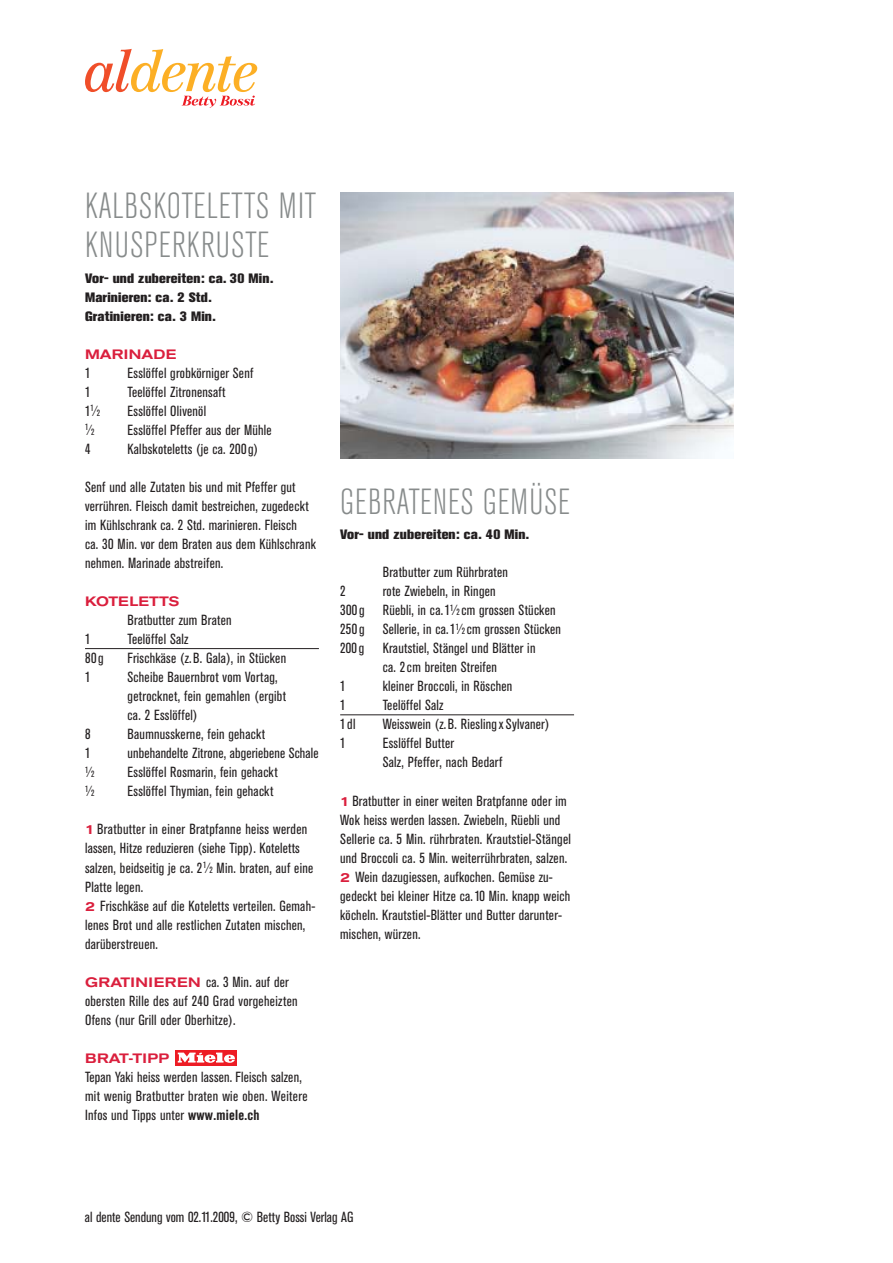
<style>
.page{position:relative;width:893px;height:1263px;background:#fff}
.page>*{position:absolute;margin:0;border:0;box-sizing:border-box;transform-origin:0 0}
.t1{font:300 condensed 36px/39px "Akzidenz Grotesk BE";letter-spacing:.025em;color:#878b8b}
.t2{font:condensed 14.55px/19px "Akzidenz Grotesk BE";letter-spacing:.02em;color:#231f20}
.t3{font:condensed 14.55px "Akzidenz Grotesk BE";color:#231f20}
.t4{font:800 13.5px/19px "Akzidenz Grotesk BE";letter-spacing:.015em;color:#231f20}
.t5{font:500 expanded 13.5px "Akzidenz Grotesk BE";color:#da1f3d}
.t6{font:500 expanded 13.5px "Akzidenz Grotesk BE";letter-spacing:.02em;color:#da1f3d}
.t7{font:condensed 9px "Akzidenz Grotesk BE";color:#231f20}
.s1{font-size:9px}
.s2{font-size:14.55px}
.s3{font-weight:500;font-stretch:expanded;font-size:13.5px;color:#da1f3d}
.s4{font-weight:700}
</style>
<div class="page">
<svg style="left:85px;top:49px;width:172px;height:59px"></svg>
<hr style="left:85px;top:648px;width:234px;height:1px;background:#231f20">
<div style="left:176px;top:1050px;width:61px;height:15px;border:1px solid #ed1c24"></div>
<svg style="left:178px;top:1052px;width:57px;height:11px"></svg>
<hr style="left:340px;top:714px;width:234px;height:1px;background:#231f20">
<img style="left:340px;top:193px;width:393px;height:265px">
<h1 class="t1" style="left:85px;top:189px;width:233px">KALBSKOTELETTS MIT<br>KNUSPERKRUSTE</h1>
<p class="t4" style="left:85px;top:269px;width:190px">Vor- und zubereiten: ca. 30 Min.<br>Marinieren: ca. 2 Std.<br>Gratinieren: ca. 3 Min.</p>
<p class="t5" style="left:85px;top:349px;width:93px">MARINADE</p>
<p class="t2" style="left:85px;top:364px;width:7px">1</p>
<p class="t2" style="left:128px;top:364px;width:127px">Esslöffel grobkörniger Senf</p>
<p class="t2" style="left:85px;top:383px;width:7px">1</p>
<p class="t2" style="left:128px;top:383px;width:99px">Teelöffel Zitronensaft</p>
<p class="t2" style="left:85px;top:402px;width:17px">1<sup>1</sup>⁄<span class="s1">2</span></p>
<p class="t2" style="left:128px;top:402px;width:80px">Esslöffel Olivenöl</p>
<p class="t7" style="left:85px;top:426px;width:11px">1<span class="s2">⁄</span>2</p>
<p class="t2" style="left:128px;top:421px;width:146px">Esslöffel Pfeffer aus der Mühle</p>
<p class="t2" style="left:85px;top:440px;width:7px">4</p>
<p class="t2" style="left:128px;top:440px;width:132px">Kalbskoteletts (je ca. 200g)</p>
<p class="t2" style="left:85px;top:478px;width:232px">Senf und alle Zutaten bis und mit Pfeffer gut verrühren. Fleisch damit bestreichen, zugedeckt im Kühlschrank ca. 2 Std. marinieren. Fleisch<br>ca. 30 Min. vor dem Braten aus dem Kühlschrank nehmen. Marinade abstreifen.</p>
<p class="t5" style="left:85px;top:596px;width:96px">KOTELETTS</p>
<p class="t2" style="left:128px;top:612px;width:106px">Bratbutter zum Braten</p>
<p class="t2" style="left:85px;top:631px;width:7px">1</p>
<p class="t2" style="left:128px;top:631px;width:62px">Teelöffel Salz</p>
<p class="t2" style="left:85px;top:650px;width:20px">80g</p>
<p class="t2" style="left:128px;top:650px;width:160px">Frischkäse (z.B. Gala), in Stücken</p>
<p class="t2" style="left:85px;top:669px;width:7px">1</p>
<p class="t2" style="left:128px;top:669px;width:160px">Scheibe Bauernbrot vom Vortag, getrocknet, fein gemahlen (ergibt ca. 2 Esslöffel)</p>
<p class="t2" style="left:85px;top:726px;width:7px">8</p>
<p class="t2" style="left:128px;top:726px;width:139px">Baumnusskerne, fein gehackt</p>
<p class="t2" style="left:85px;top:745px;width:7px">1</p>
<p class="t2" style="left:128px;top:745px;width:193px">unbehandelte Zitrone, abgeriebene Schale</p>
<p class="t7" style="left:85px;top:769px;width:11px">1<span class="s2">⁄</span>2</p>
<p class="t2" style="left:128px;top:764px;width:152px">Esslöffel Rosmarin, fein gehackt</p>
<p class="t7" style="left:85px;top:788px;width:11px">1<span class="s2">⁄</span>2</p>
<p class="t2" style="left:128px;top:783px;width:147px">Esslöffel Thymian, fein gehackt</p>
<p class="t2" style="left:85px;top:821px;width:232px"><span class="s3">1</span>Bratbutter in einer Bratpfanne heiss werden lassen, Hitze reduzieren (siehe Tipp). Koteletts salzen, beidseitig je ca. 2<sup>1</sup>⁄<span class="s1">2</span> Min. braten, auf eine Platte legen.<br><span class="s3">2</span> Frischkäse auf die Koteletts verteilen. Gemah&shy;lenes Brot und alle restlichen Zutaten mischen, darüberstreuen.</p>
<p class="t2" style="left:85px;top:973px;width:214px"><span class="s3">GRATINIEREN</span> ca. 3 Min. auf der obersten Rille des auf 240 Grad vorgeheizten<br>Ofens (nur Grill oder Oberhitze).</p>
<p class="t6" style="left:85px;top:1053px;width:86px">BRAT-TIPP</p>
<p class="t2" style="left:85px;top:1068px;width:224px">Tepan Yaki heiss werden lassen. Fleisch salzen, mit wenig Bratbutter braten wie oben. Weitere<br>Infos und Tipps unter <span class="s4">www.miele.ch</span></p>
<h1 class="t1" style="left:340px;top:484px;width:231px">GEBRATENES GEMÜSE</h1>
<p class="t4" style="left:340px;top:526px;width:191px">Vor- und zubereiten: ca. 40 Min.</p>
<p class="t2" style="left:383px;top:564px;width:127px">Bratbutter zum Rührbraten</p>
<p class="t2" style="left:340px;top:583px;width:7px">2</p>
<p class="t2" style="left:383px;top:583px;width:114px">rote Zwiebeln, in Ringen</p>
<p class="t2" style="left:340px;top:602px;width:26px">300g</p>
<p class="t2" style="left:383px;top:602px;width:174px">Rüebli, in ca.1<sup>1</sup>⁄<span class="s1">2</span>cm grossen Stücken</p>
<p class="t2" style="left:340px;top:621px;width:26px">250g</p>
<p class="t2" style="left:383px;top:621px;width:180px">Sellerie, in ca.1<sup>1</sup>⁄<span class="s1">2</span>cm grossen Stücken</p>
<p class="t2" style="left:340px;top:640px;width:26px">200g</p>
<p class="t2" style="left:383px;top:640px;width:154px">Krautstiel, Stängel und Blätter in ca. 2cm breiten Streifen</p>
<p class="t2" style="left:340px;top:678px;width:7px">1</p>
<p class="t2" style="left:383px;top:678px;width:131px">kleiner Broccoli, in Röschen</p>
<p class="t2" style="left:340px;top:697px;width:7px">1</p>
<p class="t2" style="left:383px;top:697px;width:62px">Teelöffel Salz</p>
<p class="t2" style="left:340px;top:716px;width:17px">1dl</p>
<p class="t2" style="left:383px;top:716px;width:168px">Weisswein (z.B. Riesling x Sylvaner)</p>
<p class="t2" style="left:340px;top:735px;width:7px">1</p>
<p class="t2" style="left:383px;top:735px;width:121px">Esslöffel Butter<br>Salz, Pfeffer, nach Bedarf</p>
<p class="t2" style="left:340px;top:792px;width:232px"><span class="s3">1</span>Bratbutter in einer weiten Bratpfanne oder im Wok heiss werden lassen. Zwiebeln, Rüebli und Sellerie ca. 5 Min. rührbraten. Krautstiel-Stängel und Broccoli ca. 5 Min. weiterrührbraten, salzen.<br><span class="s3">2</span> Wein dazugiessen, aufkochen. Gemüse zu&shy;gedeckt bei kleiner Hitze ca.10 Min. knapp weich köcheln. Krautstiel-Blätter und Butter darunter&shy;mischen, würzen.</p>
<p class="t3" style="left:85px;top:1212px;width:270px">al dente Sendung vom 02.11.2009, © Betty Bossi Verlag AG</p>
</div>
